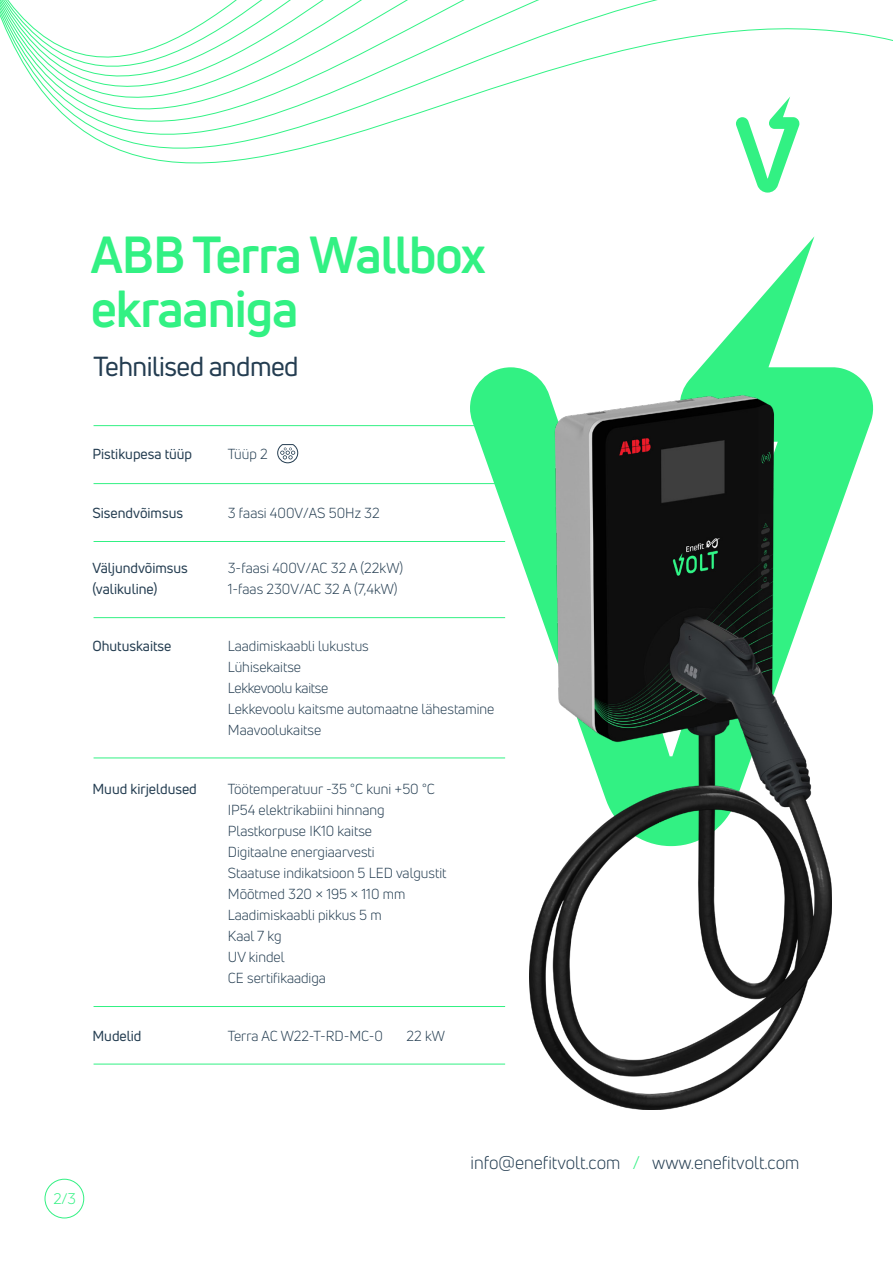
<style>
.page{position:relative;width:893px;height:1263px;background:#fff}
.page>*{position:absolute;margin:0;border:0;box-sizing:border-box;transform-origin:0 0}
.t1{font:700 51px/54px "Uni Neue";letter-spacing:-.02em;color:#32f183}
.t2{font:27px "Uni Neue";letter-spacing:-.02em;color:#243d51}
.t3{font:18px "Uni Neue";color:#243d51}
.t4{font:15px "Uni Neue";color:#32f183}
.t5{font:14.25px/21px "Uni Neue";color:#243d51}
.t6{font:14.25px/21px "Uni Neue";color:#243d51}
.s1{color:#32f183}
</style>
<div class="page">
<svg style="left:0;top:0;width:893px;height:193px"></svg>
<svg style="left:470px;top:236px;width:404px;height:523px"></svg>
<svg style="left:277px;top:444px;width:22px;height:20px"></svg>
<hr style="left:94px;top:483px;width:411px;height:1px;background:#32f183">
<hr style="left:94px;top:425px;width:411px;height:1px;background:#32f183">
<hr style="left:94px;top:617px;width:411px;height:1px;background:#32f183">
<hr style="left:94px;top:541px;width:411px;height:1px;background:#32f183">
<hr style="left:94px;top:758px;width:411px;height:1px;background:#32f183">
<hr style="left:94px;top:1006px;width:411px;height:1px;background:#32f183">
<hr style="left:94px;top:1064px;width:411px;height:1px;background:#32f183">
<div style="left:45px;top:1179px;width:39px;height:39px;border:1px solid #32f183;border-radius:50%"></div>
<img style="left:529px;top:396px;width:303px;height:713px">
<h1 class="t1" style="left:91px;top:227px;width:397px">ABB Terra Wallbox ekraaniga</h1>
<h2 class="t2" style="left:94px;top:349px;width:207px">Tehnilised andmed</h2>
<p class="t6" style="left:92px;top:443px;width:101px">Pistikupesa tüüp</p>
<p class="t5" style="left:228px;top:443px;width:41px">Tüüp 2</p>
<p class="t6" style="left:92px;top:502px;width:92px">Sisendvõimsus</p>
<p class="t5" style="left:228px;top:502px;width:153px">3 faasi 400V/AS 50Hz 32</p>
<p class="t6" style="left:92px;top:557px;width:97px">Väljundvõimsus (valikuline)</p>
<p class="t5" style="left:228px;top:557px;width:177px">3-faasi 400V/AC 32 A (22kW)<br>1-faas 230V/AC 32 A (7,4kW)</p>
<p class="t6" style="left:92px;top:635px;width:81px">Ohutuskaitse</p>
<p class="t5" style="left:228px;top:635px;width:268px">Laadimiskaabli lukustus<br>Lühisekaitse<br>Lekkevoolu kaitse<br>Lekkevoolu kaitsme automaatne lähestamine<br>Maavoolukaitse</p>
<p class="t6" style="left:92px;top:778px;width:106px">Muud kirjeldused</p>
<p class="t5" style="left:228px;top:778px;width:220px">Töötemperatuur -35 °C kuni +50 °C<br>IP54 elektrikabiini hinnang<br>Plastkorpuse IK10 kaitse<br>Digitaalne energiaarvesti<br>Staatuse indikatsioon 5 LED valgustit<br>Mõõtmed 320 × 195 × 110 mm<br>Laadimiskaabli pikkus 5 m<br>Kaal 7 kg<br>UV kindel<br>CE sertifikaadiga</p>
<p class="t6" style="left:92px;top:1025px;width:51px">Mudelid</p>
<p class="t5" style="left:228px;top:1026px;width:157px">Terra AC W22-T-RD-MC-0</p>
<p class="t5" style="left:407px;top:1026px;width:40px">22 kW</p>
<p class="t4" style="left:53px;top:1190px;width:24px">2/3</p>
<p class="t3" style="left:471px;top:1152px;width:330px">info@enefitvolt.com <span class="s1">/</span> www.enefitvolt.com</p>
</div>
